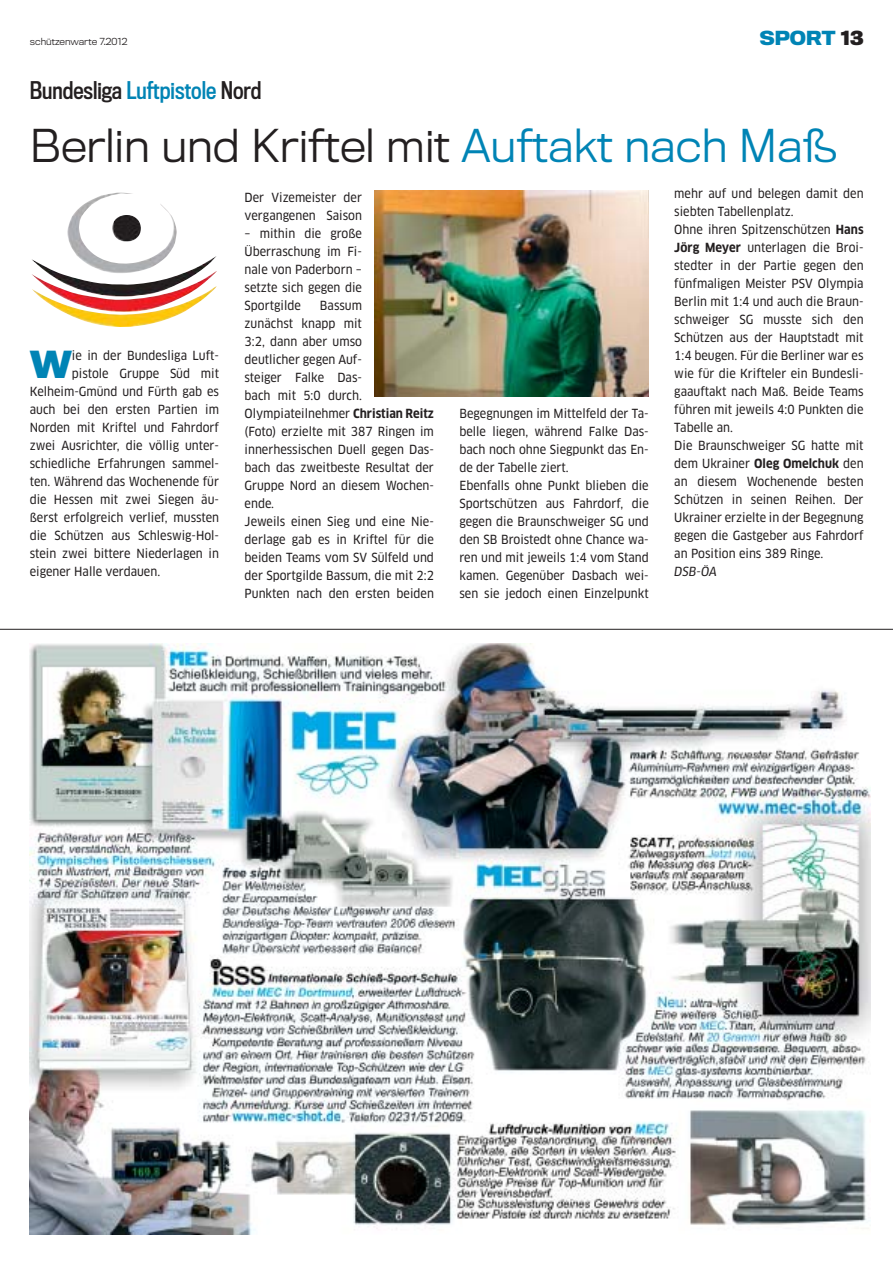
<style>
.page{position:relative;width:893px;height:1263px;background:#fff}
.page>*{position:absolute;margin:0;border:0;box-sizing:border-box;transform-origin:0 0}
.t1{font:300 42px "Titling Gothic FB Normal";color:#231f20}
.t2{font:700 34.65px "Titling Gothic FB Normal";color:#0084b5}
.t3{font:22.5px "Titling Gothic FB Cond Standard";color:#231f20}
.t4{font:700 18px "Titling Gothic FB Normal";color:#0084b5}
.t5{font:12.3px/18px "Clan Pro Narr News";color:#231f20}
.t6{font:italic 12.3px "Clan Pro Narr News";color:#231f20}
.t7{font:300 9px "Titling Gothic FB Normal";color:#231f20}
.s1{color:#231f20}
.s2{color:#0084b5}
.s3{font-family:"Clan Pro Narr";font-weight:700}
</style>
<div class="page">
<img style="left:30px;top:643px;width:840px;height:592px">
<hr style="left:0;top:629px;width:892px;height:1px;background:#231f20">
<img style="left:32px;top:193px;width:185px;height:134px">
<img style="left:375px;top:191px;width:273px;height:205px">
<p class="t7" style="left:30px;top:38px;width:99px">schützenwarte 7.2012</p>
<h3 class="t4" style="left:759px;top:31px;width:105px">SPORT <span class="s1">13</span></h3>
<h3 class="t3" style="left:30px;top:81px;width:233px">Bundesliga <span class="s2">Luftpistole</span> Nord</h3>
<h1 class="t1" style="left:30px;top:129px;width:808px">Berlin und Kriftel mit <span class="s2">Auftakt nach Maß</span></h1>
<h2 class="t2" style="left:30px;top:350px;width:44px">W</h2>
<p class="t5" style="left:72px;top:347px;width:149px">ie in der Bundesliga Luft-</p>
<p class="t5" style="left:72px;top:365px;width:149px">pistole Gruppe Süd mit</p>
<p class="t5" style="left:30px;top:383px;width:191px">Kelheim-Gmünd und Fürth gab es</p>
<p class="t5" style="left:30px;top:401px;width:191px">auch bei den ersten Partien im</p>
<p class="t5" style="left:30px;top:419px;width:191px">Norden mit Kriftel und Fahrdorf</p>
<p class="t5" style="left:30px;top:437px;width:191px">zwei Ausrichter, die völlig unter-</p>
<p class="t5" style="left:30px;top:455px;width:191px">schiedliche Erfahrungen sammel-</p>
<p class="t5" style="left:30px;top:473px;width:191px">ten. Während das Wochenende für</p>
<p class="t5" style="left:30px;top:491px;width:191px">die Hessen mit zwei Siegen äu-</p>
<p class="t5" style="left:30px;top:509px;width:191px">ßerst erfolgreich verlief, mussten</p>
<p class="t5" style="left:30px;top:527px;width:191px">die Schützen aus Schleswig-Hol-</p>
<p class="t5" style="left:30px;top:545px;width:191px">stein zwei bittere Niederlagen in</p>
<p class="t5" style="left:30px;top:563px;width:132px">eigener Halle verdauen.</p>
<p class="t5" style="left:244px;top:190px;width:119px">Der Vizemeister der vergangenen Saison</p>
<p class="t5" style="left:244px;top:226px;width:119px;text-align:justify">– mithin die große Überraschung im Fi&shy;nale von Paderborn – setzte sich gegen die Sportgilde</p>
<p class="t5" style="left:244px;top:298px;width:191px;text-indent:75px">Bassum<br>zunächst knapp mit<br>3:2, dann aber umso<br>deutlicher gegen Auf-<br>steiger Falke Das-<br>bach mit 5:0 durch.<br>Olympiateilnehmer <span class="s3">Christian Reitz </span>(Foto) erzielte mit 387 Ringen im innerhessischen Duell gegen Das&shy;bach das zweitbeste Resultat der<br>Gruppe Nord an diesem Wochen&shy;ende.<br>Jeweils einen Sieg und eine Nie&shy;derlage gab es in Kriftel für die beiden Teams vom SV Sülfeld und der Sportgilde Bassum, die mit 2:2<br>Punkten nach den ersten beiden</p>
<p class="t5" style="left:459px;top:406px;width:191px">Begegnungen im Mittelfeld der Ta&shy;belle liegen, während Falke Das&shy;bach noch ohne Siegpunkt das En&shy;de der Tabelle ziert.<br>Ebenfalls ohne Punkt blieben die<br>Sportschützen aus Fahrdorf, die gegen die Braunschweiger SG und den SB Broistedt ohne Chance wa&shy;ren und mit jeweils 1:4 vom Stand kamen. Gegenüber Dasbach wei&shy;sen sie jedoch einen Einzelpunkt</p>
<p class="t5" style="left:674px;top:185px;width:191px">mehr auf und belegen damit den siebten Tabellenplatz.<br>Ohne ihren Spitzenschützen <span class="s3">Hans<br>Jörg Meyer</span> unterlagen die Broi&shy;stedter in der Partie gegen den fünfmaligen Meister PSV Olympia<br>Berlin mit 1:4 und auch die Braun&shy;schweiger SG musste sich den<br>Schützen aus der Hauptstadt mit<br>1:4 beugen. Für die Berliner war es wie für die Krifteler ein Bundesli&shy;gaauftakt nach Maß. Beide Teams führen mit jeweils 4:0 Punkten die<br>Tabelle an.<br>Die Braunschweiger SG hatte mit dem Ukrainer <span class="s3">Oleg Omelchuk</span> den an diesem Wochenende besten<br>Schützen in seinen Reihen. Der<br>Ukrainer erzielte in der Begegnung gegen die Gastgeber aus Fahrdorf an Position eins 389 Ringe.</p>
<p class="t6" style="left:674px;top:566px;width:44px">DSB-ÖA</p>
</div>
